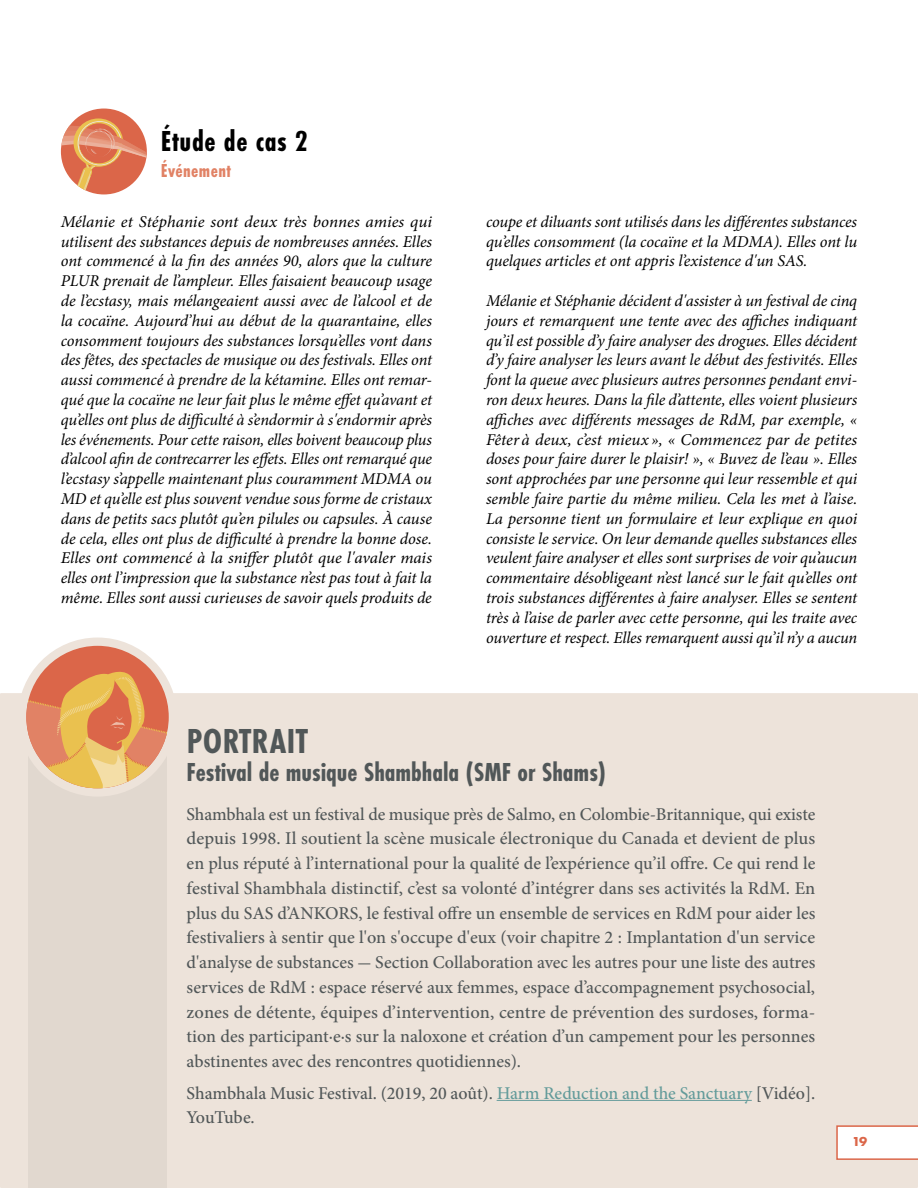
<style>
.page{position:relative;width:918px;height:1188px;background:#fff}
.page>*{position:absolute;margin:0;border:0;box-sizing:border-box;transform-origin:0 0}
.t1{font:700 36px "Futura PT Cond";letter-spacing:.01em;color:#515758}
.t2{font:700 30px "Futura PT Cond";letter-spacing:.02em;color:#000}
.t3{font:700 27px "Futura PT Cond";color:#515758}
.t4{font:700 19.5px "Futura PT Cond";letter-spacing:.02em;color:#e18265}
.t5{font:500 18px/24.8px "Minion Pro";color:#515758;text-align:justify}
.t6{font:italic 16.5px/19.8px "Minion Pro";letter-spacing:-.01em;color:#000;text-align:justify}
.t7{font:700 13.5px "Futura PT";color:#db6649}
.s1{color:#639b9a}
</style>
<div class="page">
<div style="left:0;top:693px;width:918px;height:495px;background:#ede3da"></div>
<div style="left:28px;top:719px;width:139px;height:469px;background:#e1d8cf"></div>
<div style="left:18px;top:638px;width:159px;height:159px;border:15px solid #ede3da;border-radius:50%"></div>
<div style="left:26px;top:646px;width:143px;height:142px;background:#db6649;border-radius:50%"></div>
<svg style="left:26px;top:666px;width:143px;height:122px"></svg>
<hr style="left:497px;top:1100px;width:255px;height:1px;background:#639b9a">
<svg style="left:836px;top:1125px;width:82px;height:35px;background:#faeeeb"></svg>
<div style="left:61px;top:109px;width:86px;height:85px;background:#db6649;border-radius:50%"></div>
<svg style="left:61px;top:118px;width:86px;height:76px"></svg>
<h2 class="t2" style="left:161px;top:124px;width:148px">Étude de cas 2</h2>
<p class="t4" style="left:161px;top:159px;width:72px">Événement</p>
<p class="t6" style="left:61px;top:212px;width:373px">Mélanie et Stéphanie sont deux très bonnes amies qui utilisent des substances depuis de nombreuses années. Elles ont commencé à la fin des années 90, alors que la culture PLUR prenait de l’ampleur. Elles faisaient beaucoup usage de l’ecstasy, mais mélangeaient aussi avec de l’alcool et de la cocaïne. Aujourd’hui au début de la quarantaine, elles consomment toujours des substances lorsqu’elles vont dans des fêtes, des spectacles de musique ou des festivals. Elles ont aussi commencé à prendre de la kétamine. Elles ont remar&shy;qué que la cocaïne ne leur fait plus le même effet qu’avant et qu’elles ont plus de difficulté à s’endormir à s'endormir après les événements. Pour cette raison, elles boivent beaucoup plus d’alcool afin de contrecarrer les effets. Elles ont remarqué que l’ecstasy s’appelle maintenant plus couramment MDMA ou MD et qu’elle est plus souvent vendue sous forme de cristaux dans de petits sacs plutôt qu’en pilules ou capsules. À cause de cela, elles ont plus de difficulté à prendre la bonne dose.<br>Elles ont commencé à la sniffer plutôt que l'avaler mais elles ont l’impression que la substance n’est pas tout à fait la même. Elles sont aussi curieuses de savoir quels produits de</p>
<p class="t6" style="left:486px;top:212px;width:373px">coupe et diluants sont utilisés dans les différentes substances qu’elles consomment (la cocaïne et la MDMA). Elles ont lu quelques articles et ont appris l’existence d'un SAS.</p>
<p class="t6" style="left:486px;top:291px;width:373px">Mélanie et Stéphanie décident d'assister à un festival de cinq jours et remarquent une tente avec des affiches indiquant qu’il est possible d’y faire analyser des drogues. Elles décident d’y faire analyser les leurs avant le début des festivités. Elles font la queue avec plusieurs autres personnes pendant envi&shy;ron deux heures. Dans la file d’attente, elles voient plusieurs affiches avec différents messages de RdM, par exemple, « Fêter à deux, c’est mieux », « Commencez par de petites doses pour faire durer le plaisir! », « Buvez de l’eau ». Elles sont approchées par une personne qui leur ressemble et qui semble faire partie du même milieu. Cela les met à l’aise.<br>La personne tient un formulaire et leur explique en quoi consiste le service. On leur demande quelles substances elles veulent faire analyser et elles sont surprises de voir qu’aucun commentaire désobligeant n’est lancé sur le fait qu’elles ont trois substances différentes à faire analyser. Elles se sentent très à l’aise de parler avec cette personne, qui les traite avec ouverture et respect. Elles remarquent aussi qu’il n’y a aucun</p>
<h1 class="t1" style="left:187px;top:720px;width:123px">PORTRAIT</h1>
<h3 class="t3" style="left:187px;top:757px;width:421px">Festival de musique Shambhala (SMF or Shams)</h3>
<p class="t5" style="left:187px;top:801px;width:630px">Shambhala est un festival de musique près de Salmo, en Colombie-Britannique, qui existe depuis 1998. Il soutient la scène musicale électronique du Canada et devient de plus en plus réputé à l’international pour la qualité de l’expérience qu’il offre. Ce qui rend le festival Shambhala distinctif, c’est sa volonté d’intégrer dans ses activités la RdM. En plus du SAS d’ANKORS, le festival offre un ensemble de services en RdM pour aider les festivaliers à sentir que l'on s'occupe d'eux (voir chapitre 2 : Implantation d'un service d'analyse de substances - Section Collaboration avec les autres pour une liste des autres services de RdM : espace réservé aux femmes, espace d’accompagnement psychosocial, zones de détente, équipes d’intervention, centre de prévention des surdoses, forma&shy;tion des participant·e·s sur la naloxone et création d’un campement pour les personnes abstinentes avec des rencontres quotidiennes).</p>
<p class="t5" style="left:187px;top:1080px;width:630px">Shambhala Music Festival. (2019, 20 août). <span class="s1">Harm Reduction and the Sanctuary</span> [Vidéo].<br>YouTube.</p>
<p class="t7" style="left:852px;top:1133px;width:16px">19</p>
</div>
